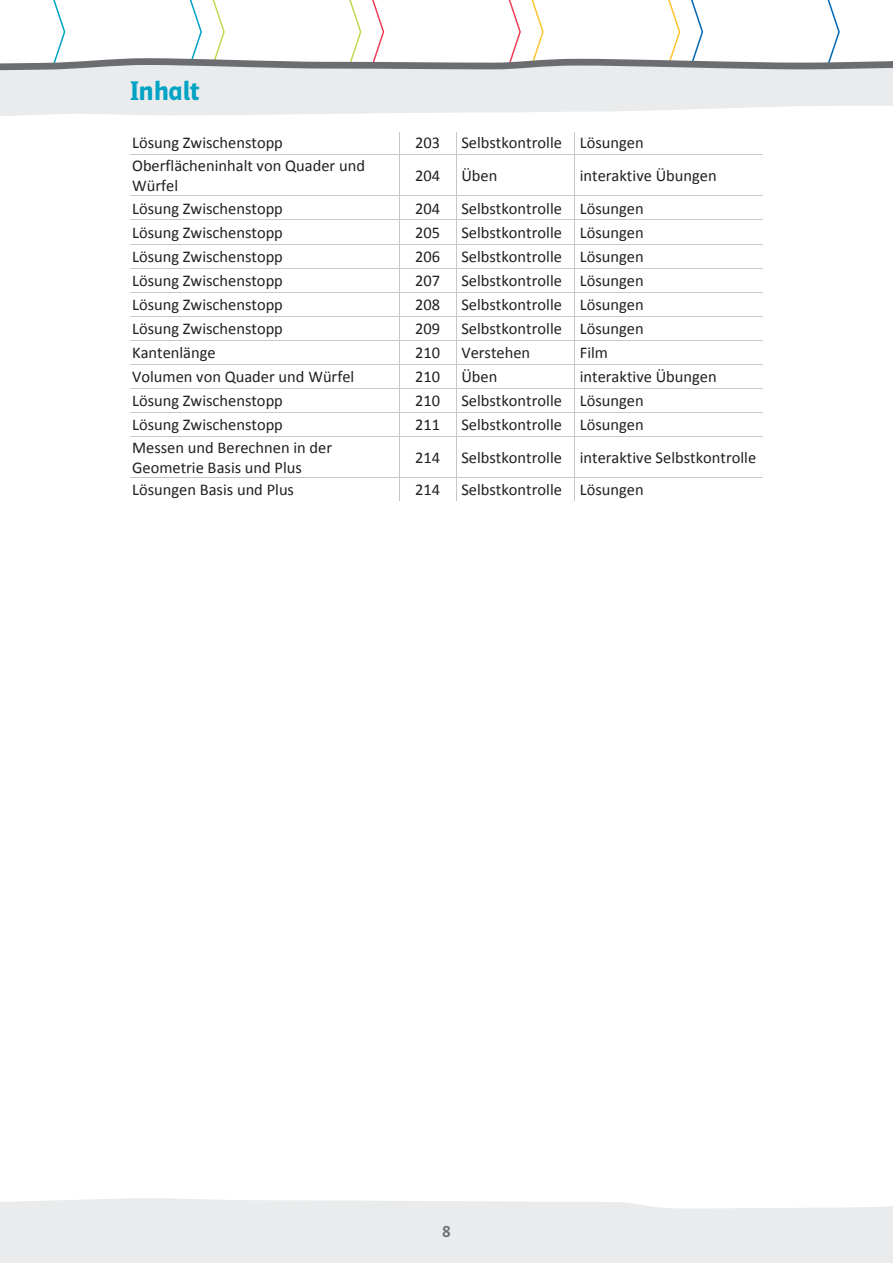
<style>
.page{position:relative;width:893px;height:1263px;background:#fff}
.page>*{position:absolute;margin:0;border:0;box-sizing:border-box;transform-origin:0 0}
.t1{font:27px "Polo Basis TB Hfett";color:#00a3c4}
.t2{font:17.25px "Polo Basis TB Krftg";color:#6c6d70}
.t3{font:16.5px/20px "Calibri";color:#231f20}
</style>
<div class="page">
<svg style="left:0;top:75px;width:893px;height:41px;background:#ebeced"></svg>
<svg style="left:0;top:0;width:893px;height:75px"></svg>
<svg style="left:0;top:1198px;width:893px;height:65px;background:#eaeced"></svg>
<hr style="left:131px;top:154px;width:268px;height:1px;background:#c7c8ca">
<svg style="left:399px;top:132px;width:1px;height:22px"></svg>
<hr style="left:399px;top:154px;width:57px;height:1px;background:#c7c8ca">
<svg style="left:456px;top:132px;width:1px;height:23px"></svg>
<hr style="left:457px;top:154px;width:117px;height:1px;background:#c7c8ca">
<svg style="left:574px;top:132px;width:1px;height:23px"></svg>
<hr style="left:575px;top:154px;width:187px;height:1px;background:#c7c8ca">
<hr style="left:399px;top:155px;width:1px;height:40px;background:#c7c8ca">
<hr style="left:456px;top:155px;width:1px;height:40px;background:#c7c8ca">
<hr style="left:574px;top:155px;width:1px;height:40px;background:#c7c8ca">
<hr style="left:131px;top:195px;width:268px;height:1px;background:#c7c8ca">
<hr style="left:399px;top:195px;width:57px;height:1px;background:#c7c8ca">
<hr style="left:457px;top:195px;width:117px;height:1px;background:#c7c8ca">
<hr style="left:575px;top:195px;width:187px;height:1px;background:#c7c8ca">
<hr style="left:131px;top:220px;width:268px;height:1px;background:#c7c8ca">
<hr style="left:399px;top:220px;width:57px;height:1px;background:#c7c8ca">
<hr style="left:457px;top:220px;width:117px;height:1px;background:#c7c8ca">
<hr style="left:575px;top:220px;width:187px;height:1px;background:#c7c8ca">
<hr style="left:131px;top:244px;width:268px;height:1px;background:#c7c8ca">
<hr style="left:399px;top:244px;width:57px;height:1px;background:#c7c8ca">
<hr style="left:457px;top:244px;width:117px;height:1px;background:#c7c8ca">
<hr style="left:575px;top:244px;width:187px;height:1px;background:#c7c8ca">
<hr style="left:131px;top:268px;width:268px;height:1px;background:#c7c8ca">
<hr style="left:399px;top:268px;width:57px;height:1px;background:#c7c8ca">
<hr style="left:457px;top:268px;width:117px;height:1px;background:#c7c8ca">
<hr style="left:575px;top:268px;width:187px;height:1px;background:#c7c8ca">
<hr style="left:131px;top:292px;width:268px;height:1px;background:#c7c8ca">
<hr style="left:399px;top:292px;width:57px;height:1px;background:#c7c8ca">
<hr style="left:457px;top:292px;width:117px;height:1px;background:#c7c8ca">
<hr style="left:575px;top:292px;width:187px;height:1px;background:#c7c8ca">
<hr style="left:131px;top:316px;width:268px;height:1px;background:#c7c8ca">
<hr style="left:399px;top:316px;width:57px;height:1px;background:#c7c8ca">
<hr style="left:457px;top:316px;width:117px;height:1px;background:#c7c8ca">
<hr style="left:575px;top:316px;width:187px;height:1px;background:#c7c8ca">
<hr style="left:131px;top:340px;width:268px;height:1px;background:#c7c8ca">
<hr style="left:399px;top:340px;width:57px;height:1px;background:#c7c8ca">
<hr style="left:457px;top:340px;width:117px;height:1px;background:#c7c8ca">
<hr style="left:575px;top:340px;width:187px;height:1px;background:#c7c8ca">
<hr style="left:131px;top:364px;width:268px;height:1px;background:#c7c8ca">
<hr style="left:399px;top:364px;width:57px;height:1px;background:#c7c8ca">
<hr style="left:457px;top:364px;width:117px;height:1px;background:#c7c8ca">
<hr style="left:575px;top:364px;width:187px;height:1px;background:#c7c8ca">
<hr style="left:131px;top:388px;width:268px;height:1px;background:#c7c8ca">
<hr style="left:399px;top:388px;width:57px;height:1px;background:#c7c8ca">
<hr style="left:457px;top:388px;width:117px;height:1px;background:#c7c8ca">
<hr style="left:575px;top:388px;width:187px;height:1px;background:#c7c8ca">
<hr style="left:131px;top:412px;width:268px;height:1px;background:#c7c8ca">
<hr style="left:399px;top:412px;width:57px;height:1px;background:#c7c8ca">
<hr style="left:457px;top:412px;width:117px;height:1px;background:#c7c8ca">
<hr style="left:575px;top:412px;width:187px;height:1px;background:#c7c8ca">
<hr style="left:131px;top:436px;width:268px;height:1px;background:#c7c8ca">
<svg style="left:399px;top:196px;width:1px;height:240px"></svg>
<hr style="left:399px;top:436px;width:57px;height:1px;background:#c7c8ca">
<svg style="left:456px;top:195px;width:1px;height:242px"></svg>
<hr style="left:457px;top:436px;width:117px;height:1px;background:#c7c8ca">
<svg style="left:574px;top:195px;width:1px;height:242px"></svg>
<hr style="left:575px;top:436px;width:187px;height:1px;background:#c7c8ca">
<hr style="left:399px;top:437px;width:1px;height:40px;background:#c7c8ca">
<hr style="left:456px;top:437px;width:1px;height:40px;background:#c7c8ca">
<hr style="left:574px;top:437px;width:1px;height:40px;background:#c7c8ca">
<hr style="left:131px;top:477px;width:268px;height:1px;background:#c7c8ca">
<hr style="left:399px;top:477px;width:57px;height:1px;background:#c7c8ca">
<hr style="left:457px;top:477px;width:117px;height:1px;background:#c7c8ca">
<hr style="left:575px;top:477px;width:187px;height:1px;background:#c7c8ca">
<svg style="left:399px;top:478px;width:1px;height:23px"></svg>
<svg style="left:456px;top:477px;width:1px;height:24px"></svg>
<svg style="left:574px;top:477px;width:1px;height:24px"></svg>
<h1 class="t1" style="left:131px;top:76px;width:71px">Inhalt</h1>
<p class="t3" style="left:132px;top:133px;width:152px">Lösung Zwischenstopp</p>
<p class="t3" style="left:415px;top:133px;width:27px">203</p>
<p class="t3" style="left:461px;top:133px;width:184px">Selbstkontrolle Lösungen</p>
<p class="t3" style="left:132px;top:156px;width:234px">Oberflächeninhalt von Quader und<br>Würfel</p>
<p class="t3" style="left:415px;top:165px;width:27px">204</p>
<p class="t3" style="left:461px;top:165px;width:37px">Üben</p>
<p class="t3" style="left:580px;top:165px;width:138px">interaktive Übungen</p>
<p class="t3" style="left:132px;top:198px;width:152px">Lösung Zwischenstopp</p>
<p class="t3" style="left:415px;top:198px;width:27px">204</p>
<p class="t3" style="left:461px;top:198px;width:184px">Selbstkontrolle Lösungen</p>
<p class="t3" style="left:132px;top:222px;width:152px">Lösung Zwischenstopp</p>
<p class="t3" style="left:415px;top:222px;width:27px">205</p>
<p class="t3" style="left:461px;top:222px;width:184px">Selbstkontrolle Lösungen</p>
<p class="t3" style="left:132px;top:246px;width:152px">Lösung Zwischenstopp</p>
<p class="t3" style="left:415px;top:246px;width:27px">206</p>
<p class="t3" style="left:461px;top:246px;width:184px">Selbstkontrolle Lösungen</p>
<p class="t3" style="left:132px;top:270px;width:152px">Lösung Zwischenstopp</p>
<p class="t3" style="left:415px;top:270px;width:27px">207</p>
<p class="t3" style="left:461px;top:270px;width:184px">Selbstkontrolle Lösungen</p>
<p class="t3" style="left:132px;top:294px;width:152px">Lösung Zwischenstopp</p>
<p class="t3" style="left:415px;top:294px;width:27px">208</p>
<p class="t3" style="left:461px;top:294px;width:184px">Selbstkontrolle Lösungen</p>
<p class="t3" style="left:132px;top:319px;width:152px">Lösung Zwischenstopp</p>
<p class="t3" style="left:415px;top:319px;width:27px">209</p>
<p class="t3" style="left:461px;top:319px;width:184px">Selbstkontrolle Lösungen</p>
<p class="t3" style="left:132px;top:343px;width:85px">Kantenlänge</p>
<p class="t3" style="left:415px;top:343px;width:27px">210</p>
<p class="t3" style="left:461px;top:343px;width:70px">Verstehen</p>
<p class="t3" style="left:580px;top:343px;width:30px">Film</p>
<p class="t3" style="left:132px;top:367px;width:224px">Volumen von Quader und Würfel</p>
<p class="t3" style="left:415px;top:367px;width:27px">210</p>
<p class="t3" style="left:461px;top:367px;width:37px">Üben</p>
<p class="t3" style="left:580px;top:367px;width:138px">interaktive Übungen</p>
<p class="t3" style="left:132px;top:391px;width:152px">Lösung Zwischenstopp</p>
<p class="t3" style="left:415px;top:391px;width:27px">210</p>
<p class="t3" style="left:461px;top:391px;width:184px">Selbstkontrolle Lösungen</p>
<p class="t3" style="left:132px;top:415px;width:152px">Lösung Zwischenstopp</p>
<p class="t3" style="left:415px;top:415px;width:27px">211</p>
<p class="t3" style="left:461px;top:415px;width:184px">Selbstkontrolle Lösungen</p>
<p class="t3" style="left:132px;top:437px;width:201px">Messen und Berechnen in der<br>Geometrie Basis und Plus</p>
<p class="t3" style="left:415px;top:447px;width:27px">214</p>
<p class="t3" style="left:461px;top:447px;width:296px">Selbstkontrolle interaktive Selbstkontrolle</p>
<p class="t3" style="left:132px;top:480px;width:163px">Lösungen Basis und Plus</p>
<p class="t3" style="left:415px;top:480px;width:27px">214</p>
<p class="t3" style="left:461px;top:480px;width:184px">Selbstkontrolle Lösungen</p>
<p class="t2" style="left:442px;top:1222px;width:10px">8</p>
</div>
